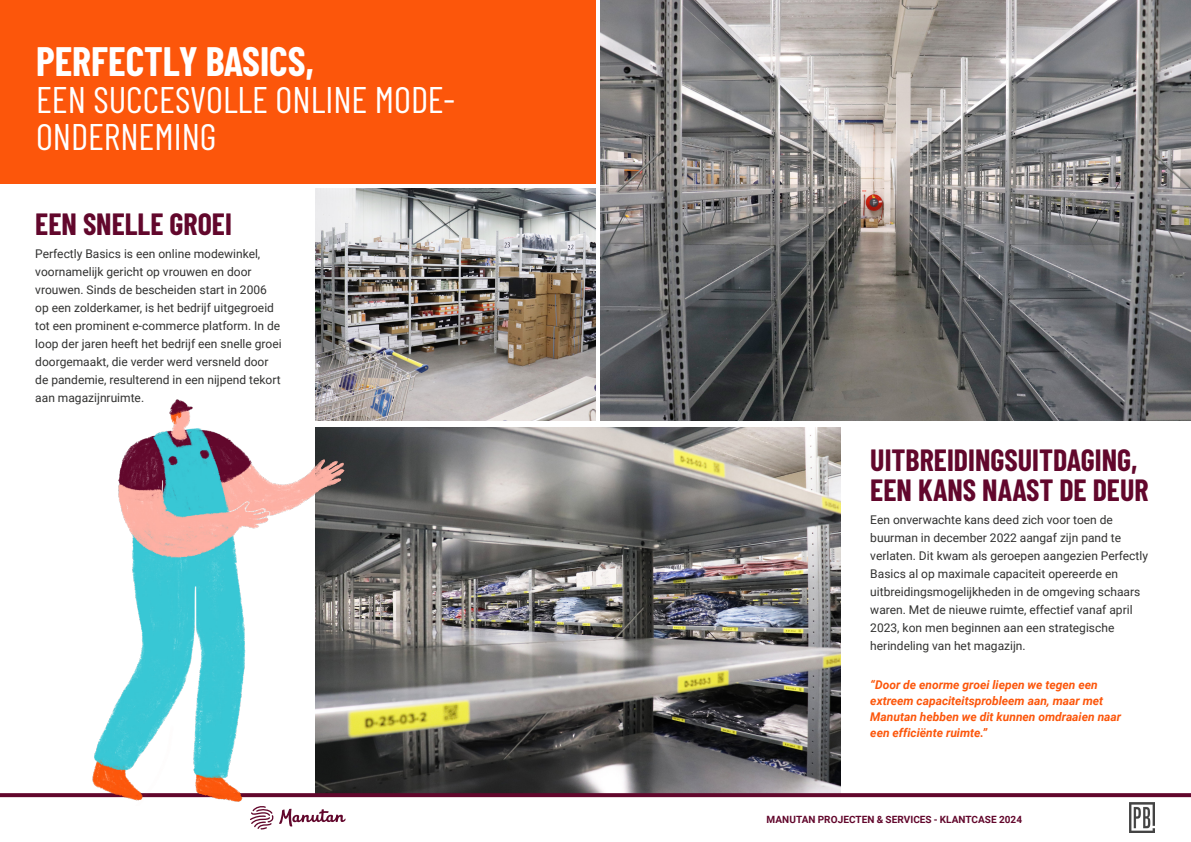
<style>
.page{position:relative;width:1191px;height:842px;background:#fff}
.page>*{position:absolute;margin:0;border:0;box-sizing:border-box;transform-origin:0 0}
.t1{font:700 40.1px "Barlow Condensed";color:#fff}
.t2{font:37px/37px "Barlow Condensed";color:#fff}
.t3{font:700 30px/30px "Barlow Condensed";color:#62072c}
.t4{font:12px/18px "Roboto";color:#313130}
.t5{font:italic 700 12px/16px "Roboto";color:#fc560b}
.t6{font:700 10px "Roboto";letter-spacing:.005em;color:#62072c}
</style>
<div class="page">
<img style="left:316px;top:188px;width:279px;height:233px">
<img style="left:352px;top:427px;width:488px;height:366px">
<div style="left:0;top:0;width:595px;height:183px;background:#fc560b"></div>
<img style="left:600px;top:0;width:591px;height:421px">
<svg style="left:0;top:793px;width:1191px;height:4px;background:#640d31"></svg>
<img style="left:1129px;top:803px;width:26px;height:30px">
<svg style="left:250px;top:806px;width:96px;height:23px"></svg>
<img style="left:78px;top:396px;width:274px;height:406px">
<p class="t1" style="left:36px;top:33px;width:279px">PERFECTLY BASICS,</p>
<p class="t2" style="left:36px;top:79px;width:421px">EEN SUCCESVOLLE ONLINE MODE-<br>ONDERNEMING</p>
<p class="t3" style="left:35px;top:208px;width:198px">EEN SNELLE GROEI</p>
<p class="t4" style="left:35px;top:244px;width:248px">Perfectly Basics is een online modewinkel, voornamelijk gericht op vrouwen en door vrouwen. Sinds de bescheiden start in 2006 op een zolderkamer, is het bedrijf uitgegroeid tot een prominent e-commerce platform. In de loop der jaren heeft het bedrijf een snelle groei doorgemaakt, die verder werd versneld door de pandemie, resulterend in een nijpend tekort aan magazijnruimte.</p>
<p class="t3" style="left:870px;top:443px;width:280px">UITBREIDINGSUITDAGING,<br>EEN KANS NAAST DE DEUR</p>
<p class="t4" style="left:870px;top:510px;width:279px">Een onverwachte kans deed zich voor toen de buurman in december 2022 aangaf zijn pand te verlaten. Dit kwam als geroepen aangezien Perfectly Basics al op maximale capaciteit opereerde en uitbreidingsmogelijkheden in de omgeving schaars waren. Met de nieuwe ruimte, effectief vanaf april 2023, kon men beginnen aan een strategische herindeling van het magazijn.</p>
<p class="t5" style="left:870px;top:676px;width:252px">“Door de enorme groei liepen we tegen een extreem capaciteitsprobleem aan, maar met Manutan hebben we dit kunnen omdraaien naar een efficiënte ruimte.”</p>
<p class="t6" style="left:766px;top:812px;width:257px">MANUTAN PROJECTEN &amp; SERVICES - KLANTCASE 2024</p>
</div>
